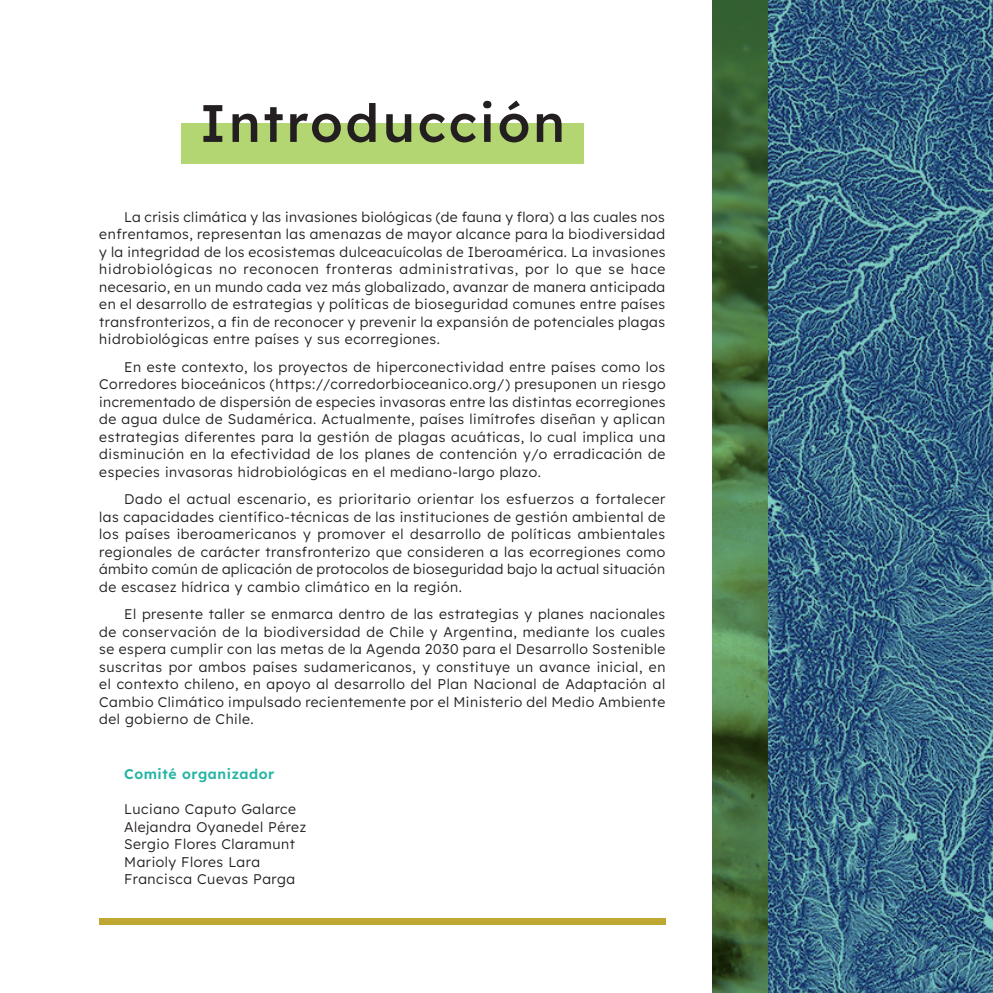
<style>
.page{position:relative;width:993px;height:993px;background:#fff}
.page>*{position:absolute;margin:0;border:0;box-sizing:border-box;transform-origin:0 0}
.t1{font:500 52.5px "Lexend Deca";letter-spacing:.05em;color:#231f20}
.t2{font:300 14px/17.5px "Lexend Deca";letter-spacing:.04em;color:#231f20;text-align:justify}
.t3{font:600 14px "Lexend Deca";letter-spacing:.04em;color:#26b4a4}
</style>
<div class="page">
<div style="left:181px;top:123px;width:402px;height:41px;background:#b3d572"></div>
<svg style="left:712px;top:0;width:280px;height:992px;background:#3a6775"></svg>
<div style="left:99px;top:918px;width:566px;height:6px;background:#bfa831"></div>
<h1 class="t1" style="left:199px;top:85px;width:367px">Introducción</h1>
<p class="t2" style="left:99px;top:207px;width:567px;text-indent:25px">La crisis climática y las invasiones biológicas (de fauna y flora) a las cuales nos enfrentamos, representan las amenazas de mayor alcance para la biodiversidad y la integridad de los ecosistemas dulceacuícolas de Iberoamérica. La invasiones hidrobiológicas no reconocen fronteras administrativas, por lo que se hace necesario, en un mundo cada vez más globalizado, avanzar de manera anticipada en el desarrollo de estrategias y políticas de bioseguridad comunes entre países transfronterizos, a fin de reconocer y prevenir la expansión de potenciales plagas hidrobiológicas entre países y sus ecorregiones.</p>
<p class="t2" style="left:99px;top:357px;width:567px;text-indent:25px">En este contexto, los proyectos de hiperconectividad entre países como los Corredores bioceánicos (https://corredorbioceanico.org/) presuponen un riesgo incrementado de dispersión de especies invasoras entre las distintas ecorregiones de agua dulce de Sudamérica. Actualmente, países limítrofes diseñan y aplican estrategias diferentes para la gestión de plagas acuáticas, lo cual implica una disminución en la efectividad de los planes de contención y/o erradicación de especies invasoras hidrobiológicas en el mediano-largo plazo.</p>
<p class="t2" style="left:99px;top:489px;width:567px;text-indent:25px">Dado el actual escenario, es prioritario orientar los esfuerzos a fortalecer las capacidades científico-técnicas de las instituciones de gestión ambiental de los países iberoamericanos y promover el desarrollo de políticas ambientales regionales de carácter transfronterizo que consideren a las ecorregiones como ámbito común de aplicación de protocolos de bioseguridad bajo la actual situación de escasez hídrica y cambio climático en la región.</p>
<p class="t2" style="left:99px;top:604px;width:567px;text-indent:25px">El presente taller se enmarca dentro de las estrategias y planes nacionales de conservación de la biodiversidad de Chile y Argentina, mediante los cuales se espera cumplir con las metas de la Agenda 2030 para el Desarrollo Sostenible suscritas por ambos países sudamericanos, y constituye un avance inicial, en el contexto chileno, en apoyo al desarrollo del Plan Nacional de Adaptación al Cambio Climático impulsado recientemente por el Ministerio del Medio Ambiente del gobierno de Chile.</p>
<p class="t3" style="left:124px;top:763px;width:152px">Comité organizador</p>
<p class="t2" style="left:124px;top:799px;width:183px;text-align:left">Luciano Caputo Galarce<br>Alejandra Oyanedel Pérez<br>Sergio Flores Claramunt<br>Marioly Flores Lara<br>Francisca Cuevas Parga</p>
</div>
